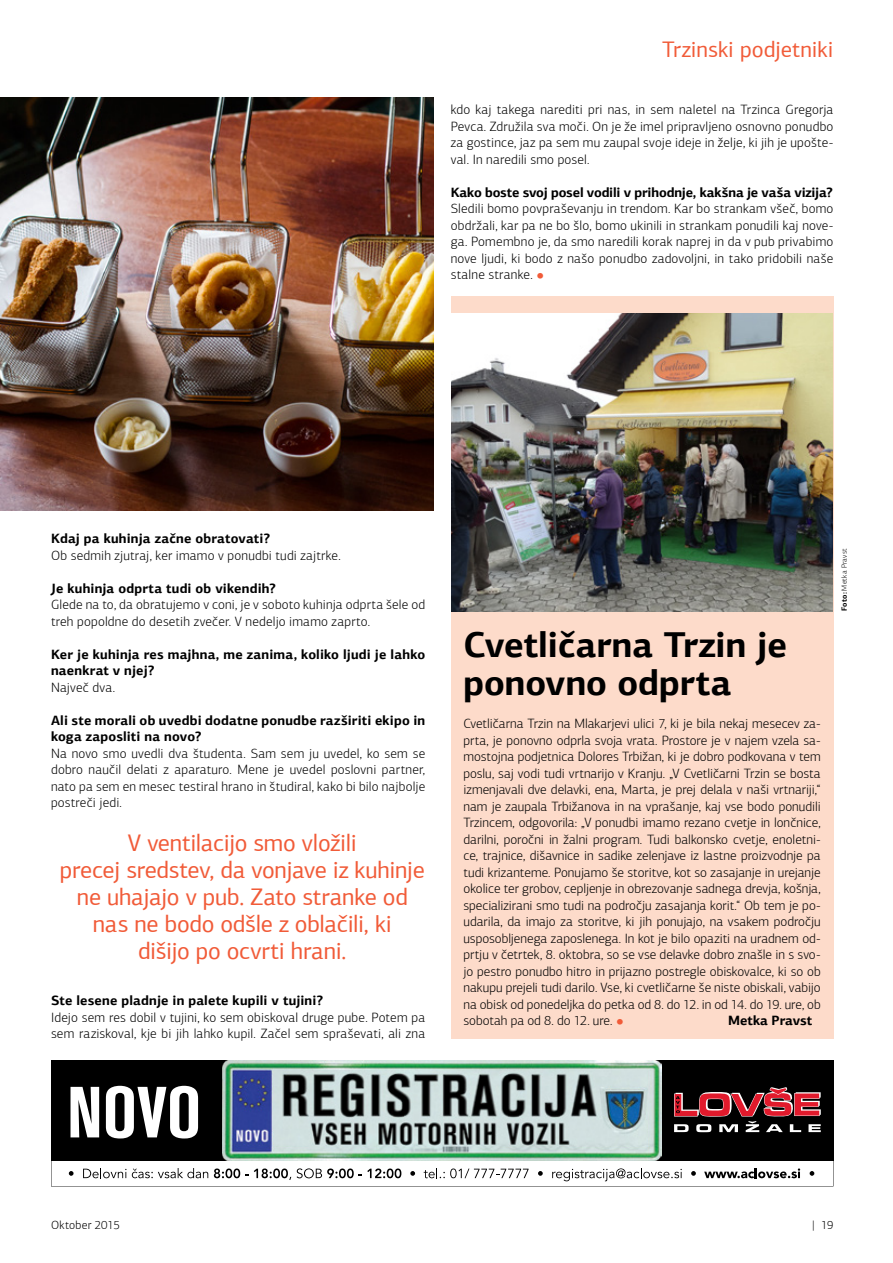
<style>
.page{position:relative;width:893px;height:1263px;background:#fff}
.page>*{position:absolute;margin:0;border:0;box-sizing:border-box;transform-origin:0 0}
.t1{font:700 36px/37.5px "PF Agora Sans Pro";color:#000}
.t2{font:24px/27px "PF Agora Sans Pro";letter-spacing:-.015em;color:#f15b38;text-align:center}
.t3{font:22.5px "PF Agora Sans Pro";color:#f15b38}
.t4{font:300 13.5px/16.5px "PF Agora Sans Pro";letter-spacing:.01em;color:#000;text-align:justify}
.t5{font:700 13.5px/16.5px "PF Agora Sans Pro";letter-spacing:.01em;color:#000}
.t6{font:700 13.5px "PF Agora Sans Pro";letter-spacing:-.015em;color:#000}
.t7{font:300 12px "PF Agora Sans Pro";letter-spacing:.015em;color:#000}
.t8{font:300 7.5px "PF Agora Sans Pro";letter-spacing:.03em;color:#000}
.s1{font-size:9px;color:#f15b38}
.s2{font-weight:700}
</style>
<div class="page">
<div style="left:451px;top:296px;width:382px;height:742px;background:#fddbca"></div>
<img style="left:452px;top:313px;width:381px;height:298px">
<img style="left:0;top:98px;width:434px;height:412px">
<svg style="left:51px;top:1160px;width:782px;height:26px"></svg>
<div style="left:51px;top:1060px;width:782px;height:100px;background:#000"></div>
<img style="left:223px;top:1060px;width:438px;height:101px">
<svg style="left:71px;top:1087px;width:28px;height:50px"></svg>
<svg style="left:106px;top:1086px;width:92px;height:52px"></svg>
<svg style="left:69px;top:1171px;width:5px;height:5px"></svg>
<svg style="left:83px;top:1168px;width:43px;height:10px"></svg>
<svg style="left:132px;top:1168px;width:76px;height:10px"></svg>
<svg style="left:214px;top:1168px;width:34px;height:10px"></svg>
<svg style="left:254px;top:1168px;width:37px;height:12px"></svg>
<svg style="left:297px;top:1168px;width:104px;height:10px"></svg>
<svg style="left:410px;top:1171px;width:5px;height:5px"></svg>
<svg style="left:424px;top:1168px;width:104px;height:10px"></svg>
<svg style="left:538px;top:1171px;width:5px;height:5px"></svg>
<svg style="left:552px;top:1168px;width:130px;height:13px"></svg>
<svg style="left:691px;top:1171px;width:5px;height:5px"></svg>
<svg style="left:704px;top:1168px;width:96px;height:10px"></svg>
<svg style="left:810px;top:1171px;width:4px;height:5px"></svg>
<svg style="left:674px;top:1087px;width:147px;height:45px"></svg>
<h3 class="t3" style="left:662px;top:35px;width:173px">Trzinski podjetniki</h3>
<p class="t4" style="left:451px;top:102px;width:384px">kdo kaj takega narediti pri nas, in sem naletel na Trzinca Gregorja Pevca. Združila sva moči. On je že imel pripravljeno osnovno ponudbo za gostince, jaz pa sem mu zaupal svoje ideje in želje, ki jih je upošte&shy;val. In naredili smo posel.</p>
<p class="t6" style="left:451px;top:184px;width:384px">Kako boste svoj posel vodili v prihodnje, kakšna je vaša vizija?</p>
<p class="t4" style="left:451px;top:201px;width:384px">Sledili bomo povpraševanju in trendom. Kar bo strankam všeč, bomo obdržali, kar pa ne bo šlo, bomo ukinili in strankam ponudili kaj nove&shy;ga. Pomembno je, da smo naredili korak naprej in da v pub privabimo nove ljudi, ki bodo z našo ponudbo zadovoljni, in tako pridobili naše stalne stranke. <span class="s1">●</span></p>
<p class="t5" style="left:51px;top:530px;width:221px">Kdaj pa kuhinja začne obratovati?</p>
<p class="t4" style="left:51px;top:547px;width:291px">Ob sedmih zjutraj, ker imamo v ponudbi tudi zajtrke.</p>
<p class="t5" style="left:51px;top:580px;width:226px">Je kuhinja odprta tudi ob vikendih?</p>
<p class="t4" style="left:51px;top:597px;width:376px">Glede na to, da obratujemo v coni, je v soboto kuhinja odprta šele od treh popoldne do desetih zvečer. V nedeljo imamo zaprto.</p>
<p class="t5" style="left:51px;top:646px;width:376px">Ker je kuhinja res majhna, me zanima, koliko ljudi je lahko naenkrat v njej?</p>
<p class="t4" style="left:51px;top:679px;width:66px">Največ dva.</p>
<p class="t5" style="left:51px;top:712px;width:376px">Ali ste morali ob uvedbi dodatne ponudbe razširiti ekipo in koga zaposliti na novo?</p>
<p class="t4" style="left:51px;top:745px;width:376px">Na novo smo uvedli dva študenta. Sam sem ju uvedel, ko sem se dobro naučil delati z aparaturo. Mene je uvedel poslovni partner, nato pa sem en mesec testiral hrano in študiral, kako bi bilo najbolje postreči jedi.</p>
<h2 class="t2" style="left:60px;top:830px;width:366px">V ventilacijo smo vložili<br>precej sredstev, da vonjave iz kuhinje ne uhajajo v pub. Zato stranke od nas ne bodo odšle z oblačili, ki<br>dišijo po ocvrti hrani.</h2>
<p class="t5" style="left:51px;top:992px;width:274px">Ste lesene pladnje in palete kupili v tujini?</p>
<p class="t4" style="left:51px;top:1009px;width:376px">Idejo sem res dobil v tujini, ko sem obiskoval druge pube. Potem pa sem raziskoval, kje bi jih lahko kupil. Začel sem spraševati, ali zna</p>
<h1 class="t1" style="left:463px;top:626px;width:325px">Cvetličarna Trzin je ponovno odprta</h1>
<p class="t4" style="left:463px;top:715px;width:359px">Cvetličarna Trzin na Mlakarjevi ulici 7, ki je bila nekaj mesecev za&shy;prta, je ponovno odprla svoja vrata. Prostore je v najem vzela sa&shy;mostojna podjetnica Dolores Trbižan, ki je dobro podkovana v tem poslu, saj vodi tudi vrtnarijo v Kranju. „V Cvetličarni Trzin se bosta izmenjavali dve delavki, ena, Marta, je prej delala v naši vrtnariji,“ nam je zaupala Trbižanova in na vprašanje, kaj vse bodo ponudili Trzincem, odgovorila: „V ponudbi imamo rezano cvetje in lončnice, darilni, poročni in žalni program. Tudi balkonsko cvetje, enoletni&shy;ce, trajnice, dišavnice in sadike zelenjave iz lastne proizvodnje pa tudi krizanteme. Ponujamo še storitve, kot so zasajanje in urejanje okolice ter grobov, cepljenje in obrezovanje sadnega drevja, košnja, specializirani smo tudi na področju zasajanja korit.“ Ob tem je po&shy;udarila, da imajo za storitve, ki jih ponujajo, na vsakem področju usposobljenega zaposlenega. In kot je bilo opaziti na uradnem od&shy;prtju v četrtek, 8. oktobra, so se vse delavke dobro znašle in s svo&shy;jo pestro ponudbo hitro in prijazno postregle obiskovalce, ki so ob nakupu prejeli tudi darilo. Vse, ki cvetličarne še niste obiskali, vabijo na obisk od ponedeljka do petka od 8. do 12. in od 14. do 19. ure, ob sobotah pa od 8. do 12. ure. <span class="s1">●</span></p>
<p class="t5" style="left:728px;top:1012px;width:86px">Metka Pravst</p>
<p class="t8" style="left:840px;top:611px;width:64px;rotate:-90deg"><span class="s2">Foto:</span> Metka Pravst</p>
<p class="t7" style="left:51px;top:1218px;width:70px">Oktober 2015</p>
<p class="t7" style="left:812px;top:1218px;width:23px">| 19</p>
</div>
